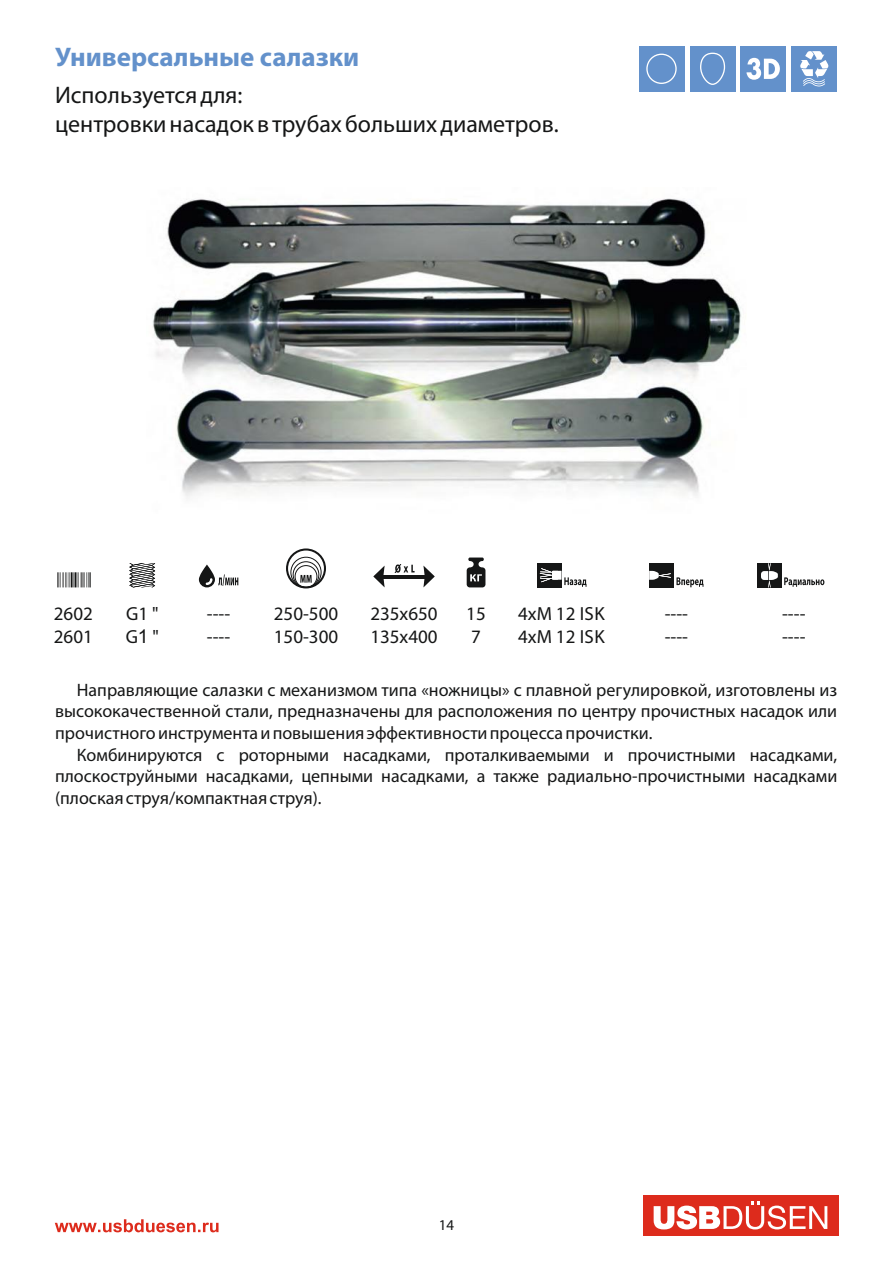
<style>
.page{position:relative;width:893px;height:1263px;background:#fff}
.page>*{position:absolute;margin:0;border:0;box-sizing:border-box;transform-origin:0 0}
.t1{font:700 27px "Myriad Pro";color:#6391cb}
.t2{font:24px/28.8px "Myriad Pro";color:#151616}
.t3{font:19.05px/22.8px "Myriad Pro";color:#151616}
.t4{font:18px/21.6px "Myriad Pro";color:#151616;text-align:justify}
.t5{font:15px "Myriad Pro";color:#151616}
.s1{font-family:"Arial"}
</style>
<div class="page">
<svg style="left:55px;top:1219px;width:164px;height:13px"></svg>
<div style="left:643px;top:1195px;width:195px;height:40px;background:#dd2b1c"></div>
<svg style="left:654px;top:1201px;width:173px;height:28px"></svg>
<div style="left:740px;top:46px;width:46px;height:46px;background:#6391cb"></div>
<div style="left:791px;top:46px;width:46px;height:46px;background:#6391cb"></div>
<div style="left:638px;top:46px;width:46px;height:46px;background:#6391cb"></div>
<div style="left:690px;top:46px;width:45px;height:46px;background:#6391cb"></div>
<svg style="left:394px;top:564px;width:21px;height:9px"></svg>
<hr style="left:381px;top:575px;width:46px;height:3px;background:#151616">
<svg style="left:373px;top:566px;width:12px;height:21px"></svg>
<svg style="left:423px;top:566px;width:12px;height:21px"></svg>
<svg style="left:467px;top:557px;width:18px;height:30px"></svg>
<div style="left:537px;top:563px;width:25px;height:24px;background:#151616"></div>
<svg style="left:540px;top:568px;width:47px;height:19px"></svg>
<div style="left:757px;top:563px;width:24px;height:24px;background:#151616"></div>
<svg style="left:761px;top:563px;width:17px;height:24px"></svg>
<svg style="left:784px;top:577px;width:40px;height:10px"></svg>
<svg style="left:199px;top:564px;width:39px;height:23px"></svg>
<svg style="left:129px;top:563px;width:26px;height:24px"></svg>
<svg style="left:57px;top:572px;width:34px;height:15px"></svg>
<div style="left:286px;top:548px;width:40px;height:40px;border:2px solid #151616;border-radius:50%"></div>
<div style="left:290px;top:557px;width:32px;height:31px;border:1px solid #151616;border-radius:50%"></div>
<div style="left:293px;top:561px;width:26px;height:27px;border:1px solid #151616;border-radius:50%"></div>
<div style="left:295px;top:565px;width:22px;height:23px;border:1px solid #151616;border-radius:50%"></div>
<svg style="left:300px;top:575px;width:12px;height:8px"></svg>
<div style="left:649px;top:563px;width:24px;height:24px;background:#151616"></div>
<svg style="left:649px;top:571px;width:54px;height:16px"></svg>
<img style="left:152px;top:198px;width:589px;height:300px">
<div style="left:646px;top:54px;width:31px;height:30px;border:1px solid #fff;border-radius:50%"></div>
<svg style="left:700px;top:52px;width:26px;height:33px"></svg>
<svg style="left:746px;top:58px;width:34px;height:22px"></svg>
<svg style="left:800px;top:51px;width:28px;height:35px"></svg>
<h1 class="t1" style="left:55px;top:46px;width:306px">Универсальные салазки</h1>
<h2 class="t2" style="left:55px;top:82px;width:505px">Используется для:<br>центровки насадок в трубах больших диаметров.</h2>
<p class="t3" style="left:54px;top:604px;width:41px">2602<br>2601</p>
<p class="t3" style="left:126px;top:604px;width:35px">G1 "<br>G<span class="s1">1</span> "</p>
<p class="t3" style="left:207px;top:604px;width:25px">---- ----</p>
<p class="t3" style="left:274px;top:604px;width:66px">250-500<br>150-300</p>
<p class="t3" style="left:370px;top:604px;width:69px">235х650<br>135х400</p>
<p class="t3" style="left:466px;top:604px;width:21px">15<br>7</p>
<p class="t3" style="left:518px;top:604px;width:88px">4хМ 12 ISK<br>4хМ 12 ISK</p>
<p class="t3" style="left:665px;top:604px;width:25px">---- ----</p>
<p class="t3" style="left:782px;top:604px;width:25px">---- ----</p>
<p class="t4" style="left:55px;top:680px;width:784px;text-indent:22px">Направляющие салазки с механизмом типа «ножницы» с плавной регулировкой, изготовлены из высококачественной стали, предназначены для расположения по центру прочистных насадок или прочистного инструмента и повышения эффективности процесса прочистки.</p>
<p class="t4" style="left:55px;top:745px;width:784px;text-indent:22px">Комбинируются с роторными насадками, проталкиваемыми и прочистными насадками, плоскоструйными насадками, цепными насадками, а также радиально-прочистными насадками (плоская струя/компактная струя).</p>
<p class="t5" style="left:439px;top:1215px;width:17px">14</p>
</div>
